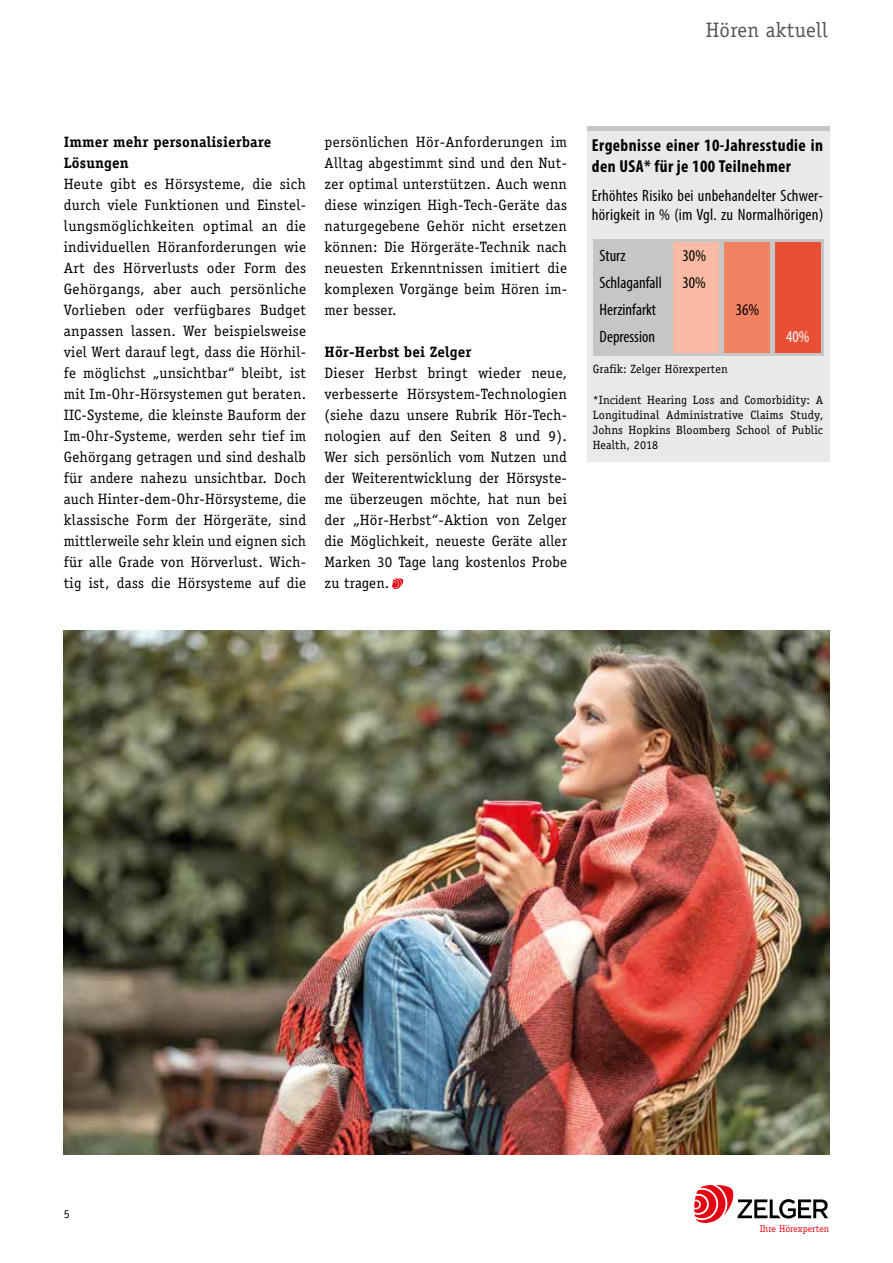
<style>
.page{position:relative;width:893px;height:1263px;background:#fff}
.page>*{position:absolute;margin:0;border:0;box-sizing:border-box;transform-origin:0 0}
.t1{font:21px "Officina Serif";letter-spacing:.01em;color:#575756}
.t2{font:700 condensed 17.4px/20.9px "Myriad Pro";letter-spacing:.025em;color:#000}
.t3{font:condensed 16.5px/19.5px "Myriad Pro";letter-spacing:.01em;color:#000}
.t4{font:condensed 16.5px "Myriad Pro";color:#fff}
.t5{font:15px/21px "Officina Serif";letter-spacing:.015em;color:#000;text-align:justify}
.t6{font:700 15px/21px "Officina Serif";letter-spacing:.01em;color:#000}
.t7{font:12px/15px "Officina Serif";letter-spacing:.01em;color:#000;text-align:justify}
.t8{font:9.75px "Officina Serif";color:#e30613}
</style>
<div class="page">
<svg style="left:694px;top:1185px;width:134px;height:38px"></svg>
<div style="left:587px;top:126px;width:242px;height:336px;background:#e9e9e9"></div>
<div style="left:593px;top:239px;width:230px;height:117px;background:#c6c6c6"></div>
<svg style="left:392px;top:578px;width:11px;height:11px"></svg>
<img style="left:64px;top:630px;width:765px;height:525px">
<div style="left:673px;top:242px;width:46px;height:111px;background:#f8baa2"></div>
<div style="left:724px;top:242px;width:46px;height:111px;background:#f08262"></div>
<div style="left:775px;top:242px;width:46px;height:111px;background:#e94f35"></div>
<div style="left:587px;top:126px;width:242px;height:5px;background:#c6c6c6"></div>
<h1 class="t1" style="left:706px;top:17px;width:124px">Hören aktuell</h1>
<p class="t6" style="left:64px;top:131px;width:209px">Immer mehr personalisierbare<br>Lösungen</p>
<p class="t5" style="left:64px;top:174px;width:244px">Heute gibt es Hörsysteme, die sich durch viele Funktionen und Einstel&shy;lungsmöglichkeiten optimal an die individuellen Höranforderungen wie Art des Hörverlusts oder Form des Gehörgangs, aber auch persönliche Vorlieben oder verfügbares Budget anpassen lassen. Wer beispielsweise viel Wert darauf legt, dass die Hörhil&shy;fe möglichst „unsichtbar“ bleibt, ist mit Im-Ohr-Hörsystemen gut beraten.<br>IIC-Systeme, die kleinste Bauform der Im-Ohr-Systeme, werden sehr tief im Gehörgang getragen und sind deshalb für andere nahezu unsichtbar. Doch auch Hinter-dem-Ohr-Hörsysteme, die klassische Form der Hörgeräte, sind mittlerweile sehr klein und eignen sich für alle Grade von Hörverlust. Wich&shy;tig ist, dass die Hörsysteme auf die</p>
<p class="t5" style="left:325px;top:132px;width:244px">persönlichen Hör-Anforderungen im Alltag abgestimmt sind und den Nut&shy;zer optimal unterstützen. Auch wenn diese winzigen High-Tech-Geräte das naturgegebene Gehör nicht ersetzen können: Die Hörgeräte-Technik nach neuesten Erkenntnissen imitiert die komplexen Vorgänge beim Hören im&shy;mer besser.</p>
<p class="t6" style="left:325px;top:341px;width:148px">Hör-Herbst bei Zelger</p>
<p class="t5" style="left:325px;top:363px;width:244px">Dieser Herbst bringt wieder neue, verbesserte Hörsystem-Technologien (siehe dazu unsere Rubrik Hör-Tech&shy;nologien auf den Seiten 8 und 9).<br>Wer sich persönlich vom Nutzen und der Weiterentwicklung der Hörsyste&shy;me überzeugen möchte, hat nun bei der „Hör-Herbst“-Aktion von Zelger die Möglichkeit, neueste Geräte aller Marken 30 Tage lang kostenlos Probe zu tragen.</p>
<p class="t2" style="left:592px;top:135px;width:233px">Ergebnisse einer 10-Jahresstudie in den USA* für je 100 Teilnehmer</p>
<p class="t3" style="left:592px;top:185px;width:233px">Erhöhtes Risiko bei unbehandelter Schwer&shy;hörigkeit in % (im Vgl. zu Normalhörigen)</p>
<p class="t3" style="left:600px;top:245px;width:28px">Sturz</p>
<p class="t3" style="left:683px;top:245px;width:25px">30%</p>
<p class="t3" style="left:600px;top:272px;width:64px">Schlaganfall</p>
<p class="t3" style="left:682px;top:272px;width:25px">30%</p>
<p class="t3" style="left:600px;top:299px;width:58px">Herzinfarkt</p>
<p class="t3" style="left:736px;top:299px;width:25px">36%</p>
<p class="t3" style="left:600px;top:326px;width:57px">Depression</p>
<p class="t4" style="left:786px;top:326px;width:25px">40%</p>
<p class="t7" style="left:593px;top:361px;width:137px">Grafik: Zelger Hörexperten</p>
<p class="t7" style="left:593px;top:393px;width:232px">*Incident Hearing Loss and Comorbidity: A Longitudinal Administrative Claims Study, Johns Hopkins Bloomberg School of Public Health, 2018</p>
<p class="t7" style="left:64px;top:1207px;width:7px">5</p>
<p class="t8" style="left:760px;top:1223px;width:71px">Ihre Hörexperten</p>
</div>
